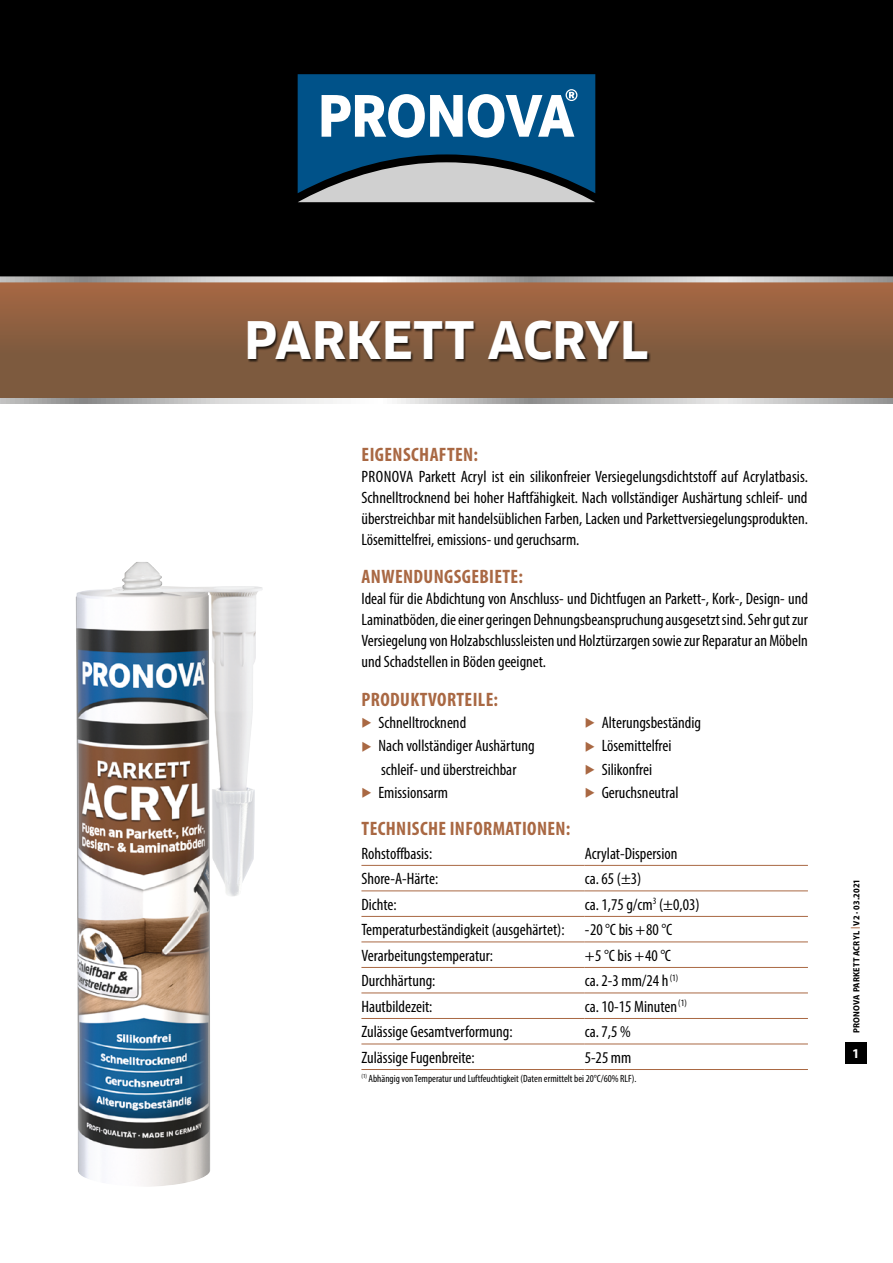
<style>
.page{position:relative;width:893px;height:1263px;background:#fff}
.page>*{position:absolute;margin:0;border:0;box-sizing:border-box;transform-origin:0 0}
.t1{font:700 50.55px "Clan Pro";letter-spacing:.005em;color:#fff}
.t2{font:700 condensed 19.5px "Myriad Pro";letter-spacing:.02em;color:#a96843}
.t3{font:condensed 16.5px/21px "Myriad Pro";color:#000;text-align:justify}
.t4{font:700 13.5px "Myriad Pro";color:#fff}
.t5{font:condensed 10.5px "Myriad Pro";color:#000}
.t6{font:700 semi-condensed 9px "Myriad Pro";letter-spacing:.015em;color:#000}
</style>
<div class="page">
<div style="left:0;top:0;width:893px;height:276px;background:#000"></div>
<div style="left:845px;top:1042px;width:22px;height:21px;background:#000"></div>
<svg style="left:0;top:276px;width:893px;height:128px;background:#90694e"></svg>
<div style="left:248px;top:320px;width:402px;height:43px;background:#000;opacity:.75"></div>
<svg style="left:298px;top:74px;width:297px;height:128px;background:#5482a1"></svg>
<hr style="left:361px;top:865px;width:224px;height:1px;background:#a96843">
<hr style="left:585px;top:865px;width:223px;height:1px;background:#a96843">
<hr style="left:361px;top:890px;width:224px;height:1px;background:#a96843">
<hr style="left:585px;top:890px;width:223px;height:1px;background:#a96843">
<hr style="left:361px;top:916px;width:224px;height:1px;background:#a96843">
<hr style="left:585px;top:916px;width:223px;height:1px;background:#a96843">
<hr style="left:361px;top:941px;width:224px;height:1px;background:#a96843">
<hr style="left:361px;top:967px;width:224px;height:1px;background:#a96843">
<hr style="left:585px;top:941px;width:223px;height:1px;background:#a96843">
<hr style="left:585px;top:967px;width:223px;height:1px;background:#a96843">
<hr style="left:361px;top:992px;width:224px;height:1px;background:#a96843">
<hr style="left:585px;top:992px;width:223px;height:1px;background:#a96843">
<hr style="left:361px;top:1018px;width:224px;height:1px;background:#a96843">
<hr style="left:585px;top:1018px;width:223px;height:1px;background:#a96843">
<hr style="left:361px;top:1043px;width:224px;height:1px;background:#a96843">
<hr style="left:585px;top:1043px;width:223px;height:1px;background:#a96843">
<hr style="left:361px;top:1069px;width:224px;height:1px;background:#a96843">
<hr style="left:585px;top:1069px;width:223px;height:1px;background:#a96843">
<img style="left:76px;top:562px;width:187px;height:625px">
<h1 class="t1" style="left:245px;top:311px;width:405px">PARKETT ACRYL</h1>
<p class="t2" style="left:362px;top:442px;width:118px">EIGENSCHAFTEN:</p>
<p class="t3" style="left:361px;top:466px;width:448px">PRONOVA Parkett Acryl ist ein silikonfreier Versiegelungsdichtstoff auf Acrylatbasis.<br>Schnelltrocknend bei hoher Haftfähigkeit. Nach vollständiger Aushärtung schleif- und überstreichbar mit handelsüblichen Farben, Lacken und Parkettversiegelungsprodukten.<br>Lösemittelfrei, emissions- und geruchsarm.</p>
<p class="t2" style="left:362px;top:564px;width:163px">ANWENDUNGSGEBIETE:</p>
<p class="t3" style="left:361px;top:588px;width:448px">Ideal für die Abdichtung von Anschluss- und Dichtfugen an Parkett-, Kork-, Design- und Laminatböden, die einer geringen Dehnungsbeanspruchung ausgesetzt sind. Sehr gut zur Versiegelung von Holzabschlussleisten und Holztürzargen sowie zur Reparatur an Möbeln und Schadstellen in Böden geeignet.</p>
<p class="t2" style="left:362px;top:687px;width:138px">PRODUKTVORTEILE:</p>
<p class="t3" style="left:378px;top:712px;width:89px">Schnelltrocknend</p>
<p class="t3" style="left:602px;top:712px;width:101px">Alterungsbeständig</p>
<p class="t3" style="left:378px;top:735px;width:158px">Nach vollständiger Aushärtung</p>
<p class="t3" style="left:602px;top:735px;width:71px">Lösemittelfrei</p>
<p class="t3" style="left:381px;top:759px;width:137px">schleif- und überstreichbar</p>
<p class="t3" style="left:602px;top:759px;width:52px">Silikonfrei</p>
<p class="t3" style="left:378px;top:782px;width:71px">Emissionsarm</p>
<p class="t3" style="left:602px;top:782px;width:78px">Geruchsneutral</p>
<p class="t2" style="left:362px;top:817px;width:210px">TECHNISCHE INFORMATIONEN:</p>
<p class="t3" style="left:361px;top:842px;width:72px">Rohstoffbasis:</p>
<p class="t3" style="left:585px;top:842px;width:94px">Acrylat-Dispersion</p>
<p class="t3" style="left:361px;top:868px;width:78px">Shore-A-Härte:</p>
<p class="t3" style="left:585px;top:868px;width:58px">ca. 65 (±3)</p>
<p class="t3" style="left:361px;top:894px;width:37px">Dichte:</p>
<p class="t3" style="left:361px;top:891px;width:340px;line-height:25.5px;text-align:left;text-indent:223px">ca. 1,75 g/cm<sup>3</sup> (±0,03)<br>Temperaturbeständigkeit (ausgehärtet): -20 °C bis +80 °C<br>Verarbeitungstemperatur:</p>
<p class="t3" style="left:585px;top:945px;width:88px">+5 °C bis +40 °C</p>
<p class="t3" style="left:361px;top:970px;width:75px">Durchhärtung:</p>
<p class="t3" style="left:585px;top:970px;width:95px">ca. 2-3 mm/24 h<sup>(1)</sup></p>
<p class="t3" style="left:361px;top:996px;width:73px">Hautbildezeit:</p>
<p class="t3" style="left:585px;top:996px;width:104px">ca. 10-15 Minuten<sup>(1)</sup></p>
<p class="t3" style="left:361px;top:1021px;width:153px">Zulässige Gesamtverformung:</p>
<p class="t3" style="left:585px;top:1021px;width:47px">ca. 7,5 %</p>
<p class="t3" style="left:361px;top:1047px;width:115px">Zulässige Fugenbreite:</p>
<p class="t3" style="left:585px;top:1047px;width:48px">5-25 mm</p>
<p class="t5" style="left:361px;top:1072px;width:276px"><sup>(1)</sup> Abhängig von Temperatur und Luftfeuchtigkeit (Daten ermittelt bei 20°C/60% RLF).</p>
<p class="t6" style="left:851px;top:1033px;width:155px;rotate:-90deg">PRONOVA PARKETT ACRYL <sup>|</sup> V2 · 03.2021</p>
<p class="t4" style="left:852px;top:1044px;width:9px">1</p>
</div>
